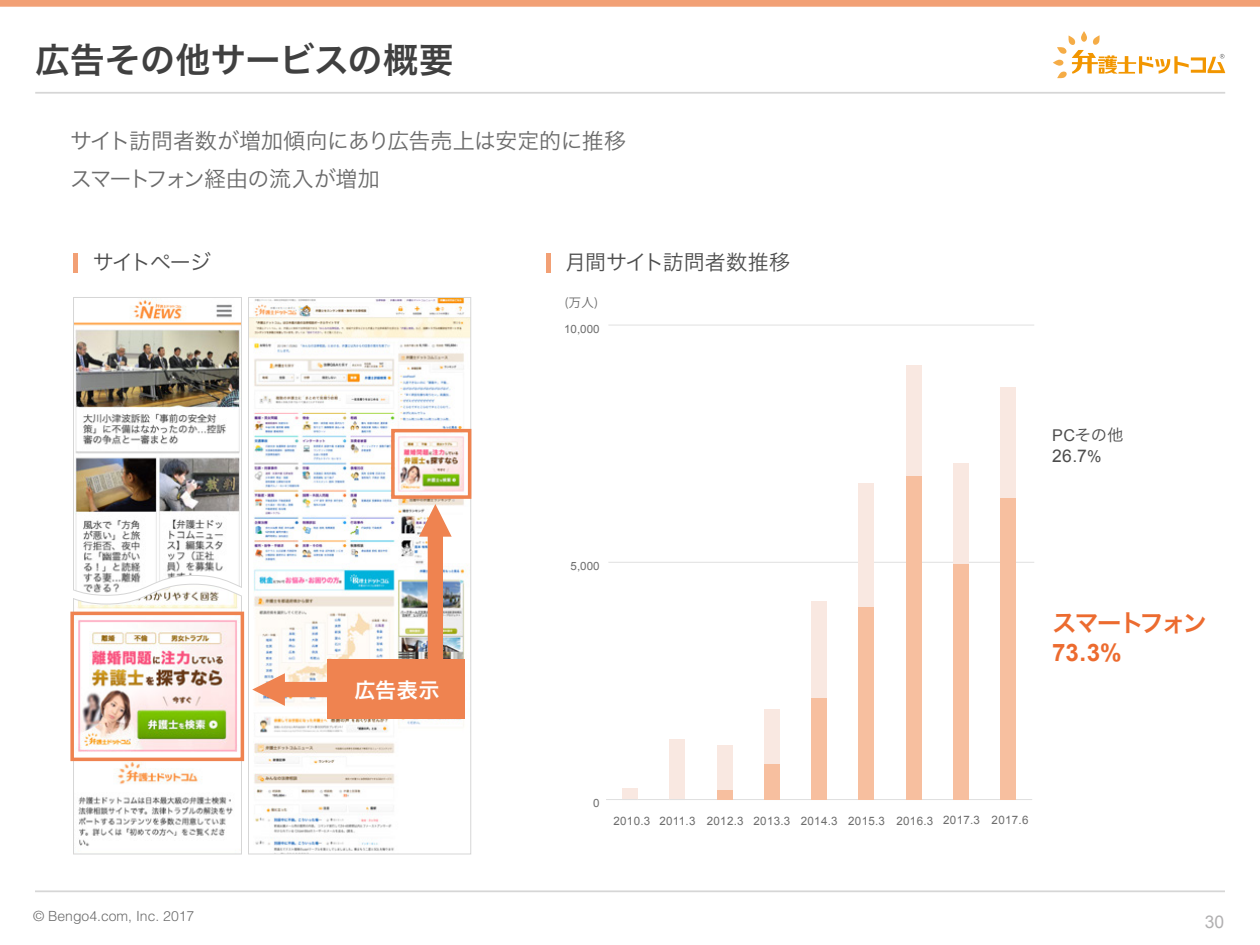
<style>
.page{position:relative;width:1260px;height:945px;background:#fff}
.page>*{position:absolute;margin:0;border:0;box-sizing:border-box;transform-origin:0 0}
.t1{font:35px "Hira Kaku Pro N W6";letter-spacing:-.005em;color:#404040}
.t2{font:24.32px "Hira Kaku Pro N W6";letter-spacing:-.085em;color:#ec6b2f}
.t3{font:700 24.15px "Arial";color:#ec6b2f}
.t4{font:21.88px/38.5px "Hira Kaku Pro N W3";letter-spacing:-.02em;color:#6b6b6b}
.t5{font:21px "Hira Kaku Pro N W3";letter-spacing:-.005em;color:#4d4d4d}
.t6{font:21px "Hira Kaku Pro N W3";letter-spacing:-.045em;color:#4d4d4d}
.t7{font:21px "Hira Kaku Pro N W6";color:#fff}
.t8{font:17.5px "Arial";color:#4d4d4d}
.t9{font:17.5px "Arial";color:#b1b0b1}
.t10{font:16.28px "Hira Kaku Pro N W3";color:#4d4d4d}
.t11{font:300 14px "Helvetica LT Std";color:#6c6c6c}
.t12{font:12.42px "Koz Go Pr 6 N";color:#6c6c6c}
.t13{font:11.55px "Arial";letter-spacing:.025em;color:#6c6c6c}
.t14{font:11.38px "Arial";color:#6c6c6c}
.s1{font-family:"Arial"}
.s2{font-size:16.28px}
</style>
<div class="page">
<hr style="left:35px;top:92px;width:1190px;height:2px;background:#d6d6d6">
<svg style="left:1053px;top:31px;width:172px;height:48px"></svg>
<div style="left:0;top:0;width:1260px;height:7px;background:#f2a075"></div>
<hr style="left:35px;top:890px;width:1190px;height:2px;background:#d6d6d6">
<hr style="left:74px;top:253px;width:4px;height:19px;background:#f2a075">
<div style="left:546px;top:253px;width:5px;height:19px;background:#f2a075"></div>
<img style="left:250px;top:299px;width:219px;height:552px">
<div style="left:248px;top:297px;width:223px;height:557px;border:1px solid #d6d6d6"></div>
<svg style="left:419px;top:504px;width:33px;height:33px"></svg>
<div style="left:428px;top:532px;width:15px;height:131px;background:#ef8350"></div>
<svg style="left:252px;top:673px;width:33px;height:33px"></svg>
<div style="left:280px;top:682px;width:71px;height:15px;background:#ef8350"></div>
<img style="left:73px;top:596px;width:169px;height:259px">
<img style="left:73px;top:297px;width:169px;height:299px">
<div style="left:70px;top:612px;width:174px;height:149px;border:4px solid #ef8350"></div>
<div style="left:391px;top:429px;width:80px;height:70px;border:4px solid #ef8350"></div>
<div style="left:327px;top:659px;width:138px;height:60px;background:#ef8350"></div>
<hr style="left:606px;top:799px;width:426px;height:1px;background:#e0e0e0">
<hr style="left:608px;top:562px;width:426px;height:1px;background:#e0e0e0">
<hr style="left:608px;top:325px;width:426px;height:1px;background:#e0e0e0">
<div style="left:622px;top:788px;width:16px;height:12px;background:#f9e8e1"></div>
<div style="left:669px;top:739px;width:16px;height:61px;background:#f9e8e1"></div>
<div style="left:717px;top:746px;width:15px;height:44px;background:#f9e8e1"></div>
<div style="left:764px;top:709px;width:16px;height:55px;background:#f9e8e1"></div>
<div style="left:811px;top:601px;width:16px;height:97px;background:#f9e8e1"></div>
<div style="left:859px;top:483px;width:15px;height:124px;background:#f9e8e1"></div>
<div style="left:906px;top:365px;width:16px;height:111px;background:#f9e8e1"></div>
<div style="left:953px;top:463px;width:16px;height:101px;background:#f9e8e1"></div>
<div style="left:1001px;top:387px;width:15px;height:111px;background:#f9e8e1"></div>
<svg style="left:622px;top:799px;width:16px;height:1px"></svg>
<svg style="left:669px;top:799px;width:16px;height:1px"></svg>
<div style="left:717px;top:790px;width:15px;height:10px;background:#f7bf9f"></div>
<div style="left:764px;top:764px;width:16px;height:36px;background:#f7bf9f"></div>
<div style="left:811px;top:698px;width:16px;height:102px;background:#f7bf9f"></div>
<div style="left:859px;top:607px;width:15px;height:193px;background:#f7bf9f"></div>
<div style="left:906px;top:476px;width:16px;height:324px;background:#f7bf9f"></div>
<div style="left:953px;top:564px;width:16px;height:236px;background:#f7bf9f"></div>
<div style="left:1001px;top:498px;width:15px;height:302px;background:#f7bf9f"></div>
<h1 class="t1" style="left:35px;top:28px;width:420px">広告その他サービスの概要</h1>
<h3 class="t4" style="left:70px;top:120px;width:558px">サイト訪問者数が増加傾向にあり広告売上は安定的に推移スマートフォン経由の流入が増加</h3>
<h3 class="t6" style="left:93px;top:244px;width:120px">サイトページ</h3>
<h3 class="t5" style="left:565px;top:244px;width:226px">月間サイト訪問者数推移</h3>
<p class="t12" style="left:565px;top:296px;width:34px">(万人)</p>
<h3 class="t7" style="left:354px;top:671px;width:87px">広告表示</h3>
<p class="t14" style="left:564px;top:321px;width:37px">10,000</p>
<p class="t14" style="left:571px;top:558px;width:30px">5,000</p>
<h3 class="t10" style="left:1052px;top:420px;width:73px"><span class="s1">PC</span>その他</h3>
<h3 class="t8" style="left:1052px;top:444px;width:51px">26.7<span class="s2">%</span></h3>
<h2 class="t2" style="left:1052px;top:601px;width:157px">スマートフォン</h2>
<h3 class="t3" style="left:1052px;top:637px;width:71px">73.3%</h3>
<p class="t14" style="left:593px;top:796px;width:8px">0</p>
<p class="t13" style="left:614px;top:813px;width:416px">2010.3 2011.3 2012.3 2013.3 2014.3 2015.3 2016.3 2017.3 2017.6</p>
<p class="t11" style="left:33px;top:907px;width:163px">© Bengo4.com, Inc. 2017</p>
<h3 class="t9" style="left:1205px;top:910px;width:21px">30</h3>
</div>
